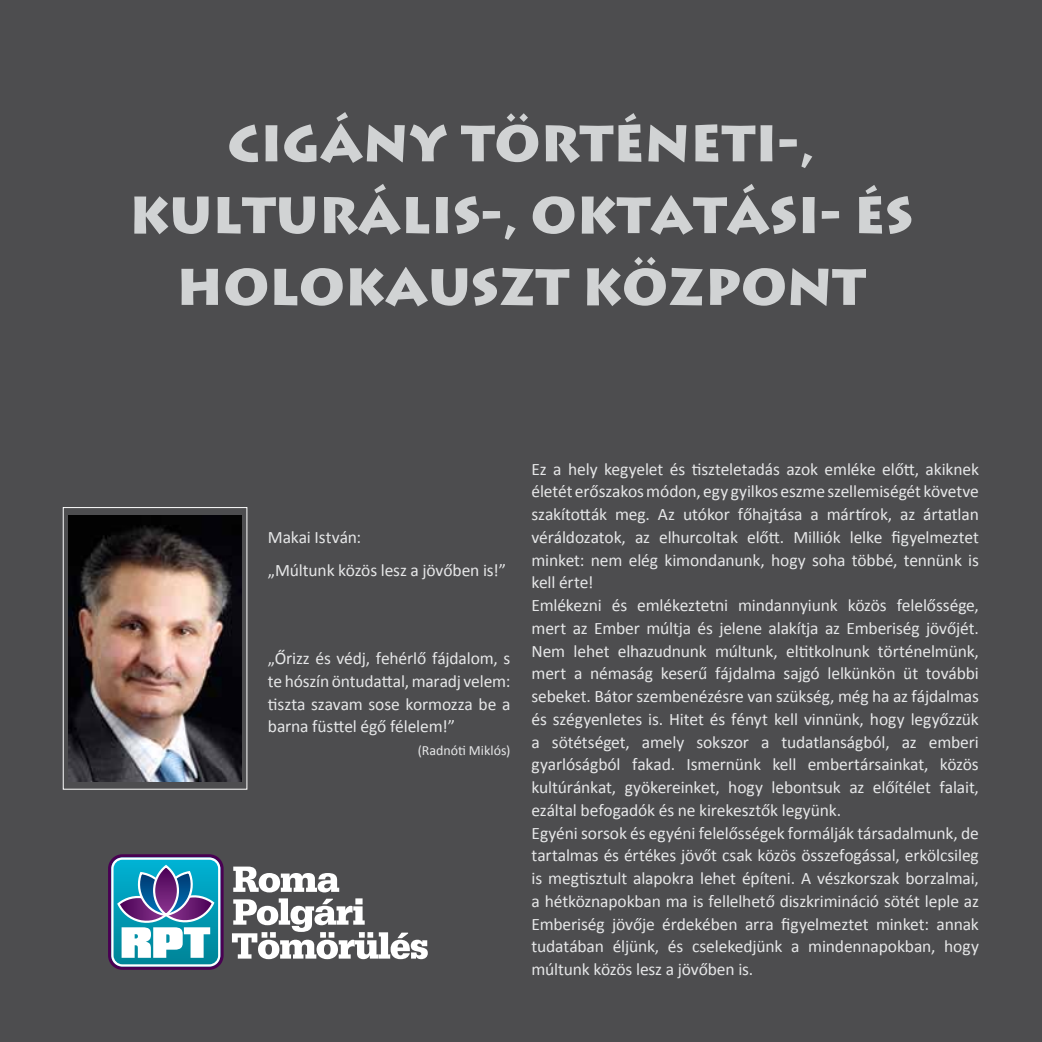
<style>
.page{position:relative;width:1042px;height:1042px;background:#4d4d4f}
.page>*{position:absolute;margin:0;border:0;box-sizing:border-box;transform-origin:0 0}
.t1{font:700 50.75px/71.8px "Lithograph";color:#d1d3d4;text-align:center}
.t2{font:45.68px "Compacta POT Blac";color:#fff;scale:1.1 1}
.t3{font:17.5px/22.8px "Calibri";letter-spacing:-.01em;color:#e6e7e8}
.t4{font:14px "Calibri";color:#e6e7e8}
</style>
<div class="page">
<img style="left:69px;top:516px;width:173px;height:265px">
<div style="left:63px;top:507px;width:184px;height:282px;border:1px solid #fff"></div>
<svg style="left:233px;top:866px;width:106px;height:26px"></svg>
<svg style="left:232px;top:898px;width:196px;height:61px"></svg>
<svg style="left:108px;top:854px;width:116px;height:115px;background:#3681a6"></svg>
<div style="left:153px;top:865px;width:26px;height:51px;border:2px solid #fff;border-radius:50%"></div>
<h1 class="t1" style="left:129px;top:107px;width:785px">CIGÁNY TÖRTÉNETI-,<br>KULTURÁLIS-, OKTATÁSI- ÉS<br>HOLOKAUSZT KÖZPONT</h1>
<h2 class="t2" style="left:121px;top:920px;width:83px">RPT</h2>
<p class="t3" style="left:268px;top:521px;width:240px;line-height:32.7px">Makai István:<br>„Múltunk közös lesz a jövőben is!”</p>
<p class="t3" style="left:268px;top:647px;width:244px;text-align:justify">„Őrizz és védj, fehérlő fájdalom, s te hószín öntudattal, maradj velem: tiszta szavam sose kormozza be a barna füsttel égő félelem!”</p>
<p class="t4" style="left:418px;top:741px;width:94px">(Radnóti Miklós)</p>
<p class="t3" style="left:531px;top:457px;width:449px">Ez a hely kegyelet és tiszteletadás azok emléke előtt, akiknek életét erőszakos módon, egy gyilkos eszme szellemiségét követve szakították meg. Az utókor főhajtása a mártírok, az ártatlan véráldozatok, az elhurcoltak előtt. Milliók lelke figyelmeztet minket: nem elég kimondanunk, hogy soha többé, tennünk is kell érte!<br>Emlékezni és emlékeztetni mindannyiunk közös felelőssége, mert az Ember múltja és jelene alakítja az Emberiség jövőjét.<br>Nem lehet elhazudnunk múltunk, eltitkolnunk történelmünk, mert a némaság keserű fájdalma sajgó lelkünkön üt további sebeket. Bátor szembenézésre van szükség, még ha az fájdalmas és szégyenletes is. Hitet és fényt kell vinnünk, hogy legyőzzük a sötétséget, amely sokszor a tudatlanságból, az emberi gyarlóságból fakad. Ismernünk kell embertársainkat, közös kultúránkat, gyökereinket, hogy lebontsuk az előítélet falait, ezáltal befogadók és ne kirekesztők legyünk.<br>Egyéni sorsok és egyéni felelősségek formálják társadalmunk, de tartalmas és értékes jövőt csak közös összefogással, erkölcsileg is megtisztult alapokra lehet építeni. A vészkorszak borzalmai, a hétköznapokban ma is fellelhető diszkrimináció sötét leple az Emberiség jövője érdekében arra figyelmeztet minket: annak tudatában éljünk, és cselekedjünk a mindennapokban, hogy múltunk közös lesz a jövőben is.</p>
</div>
